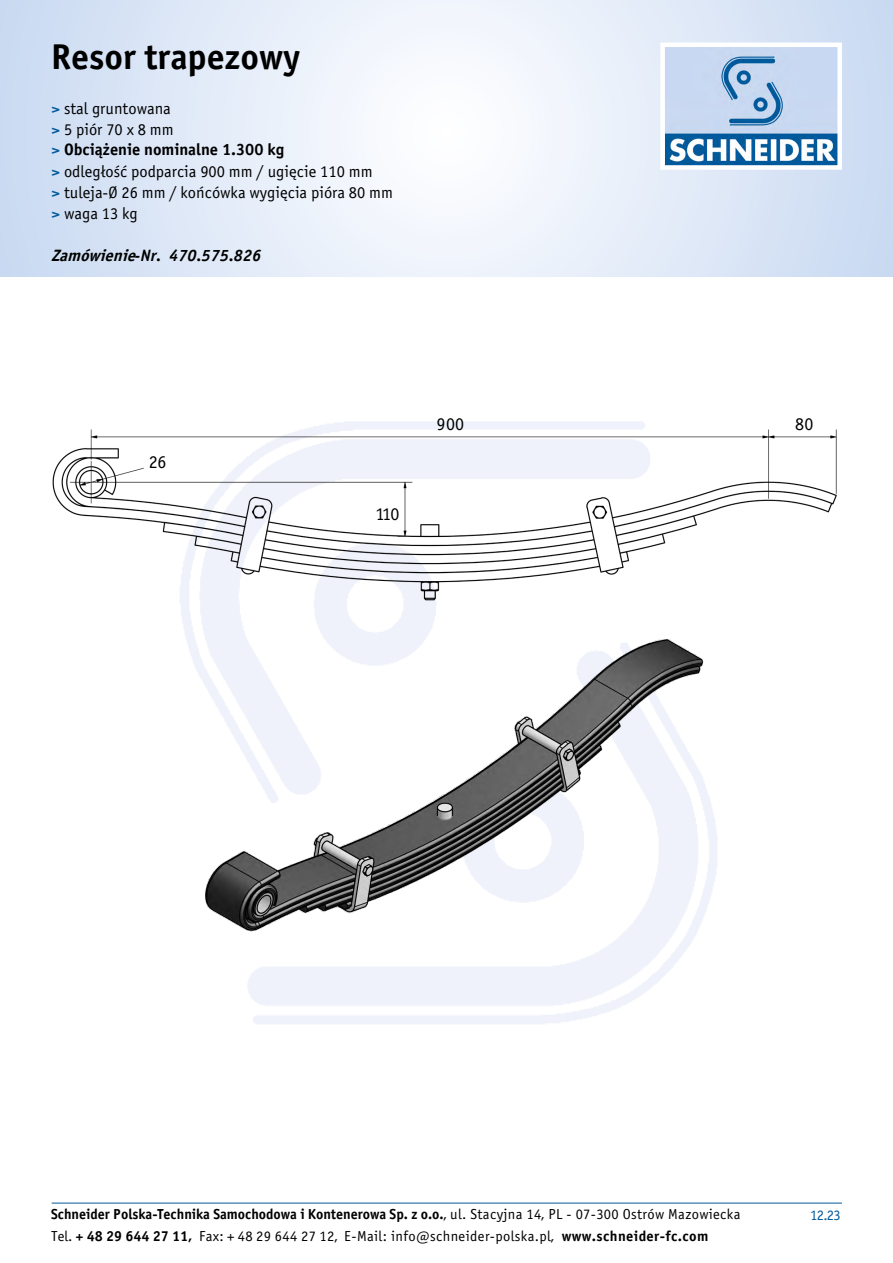
<style>
.page{position:relative;width:893px;height:1263px;background:#fff}
.page>*{position:absolute;margin:0;border:0;box-sizing:border-box;transform-origin:0 0}
.t1{font:36px "Officina Sans Bold ITC";color:#000}
.t2{font:18px "Officina Sans Book ITC";letter-spacing:-.005em;color:#000}
.t3{font:16.5px/21px "Officina Sans Book ITC";color:#000}
.t4{font:16.5px "Officina Sans Bold ITC";color:#000}
.t5{font:italic 16.5px "Officina Sans Bold ITC";color:#000}
.t6{font:14.55px "Officina Sans Bold ITC";color:#000}
.t7{font:14.55px "Officina Sans Book ITC";letter-spacing:.025em;color:#000}
.t8{font:14.55px "Officina Sans Book ITC";color:#005a9a}
.s1{font-family:"Officina Sans Bold ITC";color:#005a9a}
.s2{color:#005a9a}
.s3{font-style:inherit}
.s4{font-family:"Officina Sans Book ITC"}
.s5{font-family:"Officina Sans Bold ITC"}
</style>
<div class="page">
<svg style="left:0;top:0;width:893px;height:276px"></svg>
<img style="left:665px;top:48px;width:172px;height:117px">
<div style="left:660px;top:43px;width:182px;height:127px;border:4px solid #fff"></div>
<img style="left:52px;top:421px;width:785px;height:564px">
<hr style="left:52px;top:1203px;width:790px;height:1px;background:#005a9a">
<h1 class="t1" style="left:51px;top:34px;width:251px">Resor trapezowy</h1>
<p class="t3" style="left:51px;top:98px;width:124px"><span class="s1">&gt;</span> stal gruntowana <span class="s1">&gt;</span> 5 piór 70 x 8 mm</p>
<p class="t4" style="left:51px;top:139px;width:235px"><span class="s2">&gt;</span> Obciążenie nominalne 1.300 kg</p>
<p class="t3" style="left:51px;top:161px;width:344px"><span class="s1">&gt;</span> odległość podparcia 900 mm / ugięcie 110 mm<br><span class="s1">&gt;</span> tuleja-Ø 26 mm / końcówka wygięcia pióra 80 mm <span class="s1">&gt;</span> waga 13 kg</p>
<p class="t5" style="left:51px;top:245px;width:212px"><span class="s3">Zamówienie</span>-Nr. 470.575.826</p>
<p class="t2" style="left:149px;top:452px;width:19px">26</p>
<p class="t2" style="left:376px;top:503px;width:25px">110</p>
<p class="t2" style="left:437px;top:413px;width:29px">900</p>
<p class="t2" style="left:795px;top:413px;width:20px">80</p>
<p class="t6" style="left:51px;top:1205px;width:691px">Schneider Polska-Technika Samochodowa i Kontenerowa Sp. z o.o.<span class="s4">, ul. Stacyjna 14, PL - 07-300 Ostrów Mazowiecka</span></p>
<p class="t8" style="left:810px;top:1207px;width:32px">12.23</p>
<p class="t7" style="left:51px;top:1227px;width:659px">Tel. <span class="s5">+ 48 29 644 27 11,</span> Fax: + 48 29 644 27 12, E-Mail: info@schneider-polska.pl, <span class="s5">www.schneider-fc.com</span></p>
</div>
